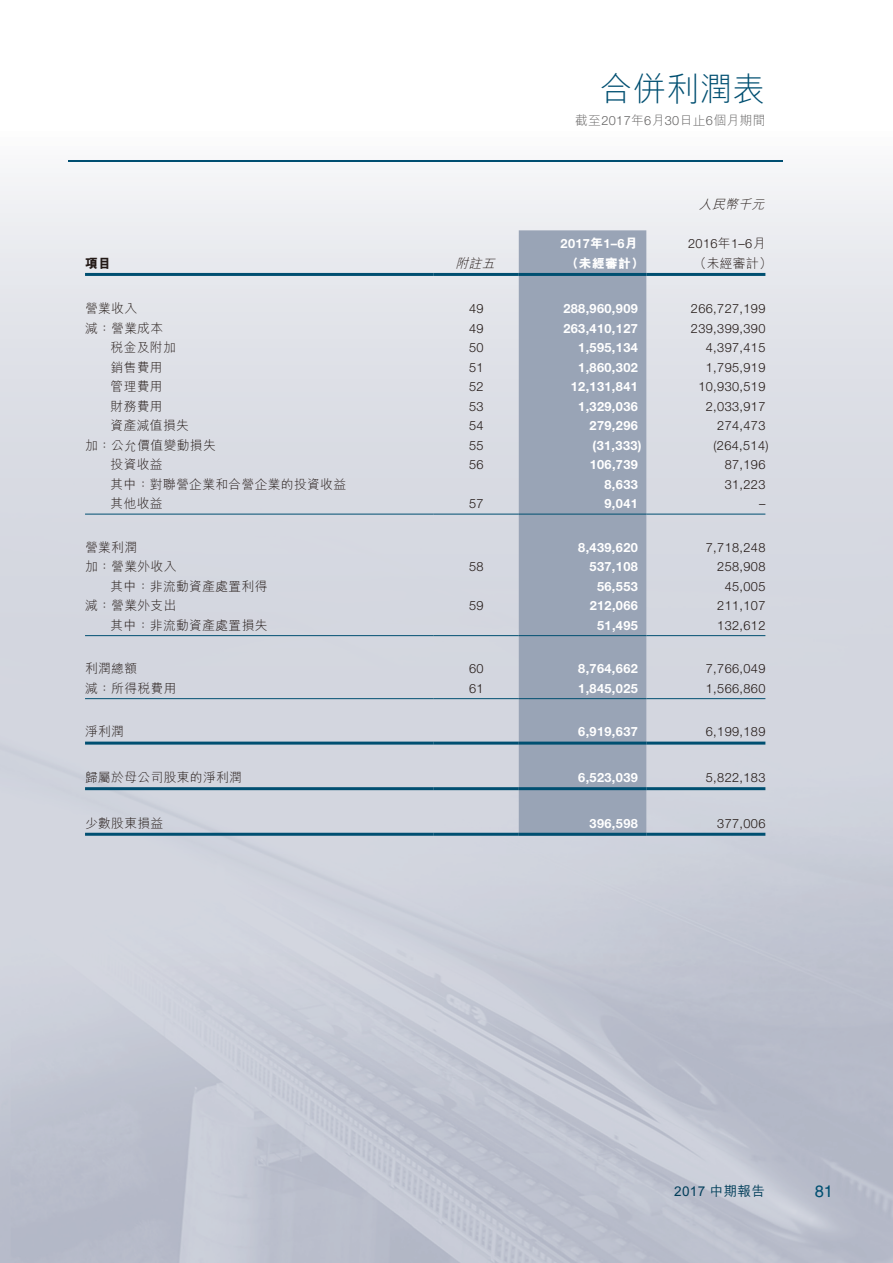
<style>
.page{position:relative;width:893px;height:1263px;background:#fff}
.page>*{position:absolute;margin:0;border:0;box-sizing:border-box;transform-origin:0 0}
.t1{font:300 33px "M Hei HK";letter-spacing:.005em;color:#004f71}
.t2{font:16.5px "Helvetica LT Std";color:#004f71}
.t3{font:500 13.5px "M Hei HK";letter-spacing:.03em;color:#003d59}
.t4{font:300 12.75px "Helvetica Neue LT Std";letter-spacing:.03em;color:#231916}
.t5{font:700 12.75px "Helvetica Neue LT Std";letter-spacing:.03em;color:#fff}
.t6{font:300 12.75px "M Hei HK";letter-spacing:.03em;color:#231916}
.t7{font:300 12.75px "M Hei HK";letter-spacing:.03em;color:#666565}
.t8{font:italic 300 12.75px "M Hei HK";color:#231916}
.t9{font:800 12.75px "M Hei HK";color:#fff}
.t10{font:800 12.75px "M Hei HK";color:#231916}
.s1{font-family:"Helvetica Neue LT Std"}
.s2{font-family:"M Hei HK";font-weight:800}
.s3{font-family:"M Hei HK"}
</style>
<div class="page">
<hr style="left:68px;top:160px;width:715px;height:2px;background:#004f71">
<div style="left:519px;top:230px;width:127px;height:603px;background:#99a4b6"></div>
<hr style="left:85px;top:273px;width:349px;height:3px;background:#004f71">
<hr style="left:434px;top:273px;width:85px;height:3px;background:#004f71">
<hr style="left:519px;top:273px;width:127px;height:3px;background:#004f71">
<hr style="left:646px;top:273px;width:119px;height:3px;background:#004f71">
<hr style="left:85px;top:514px;width:349px;height:1px;background:#004f71">
<hr style="left:434px;top:514px;width:85px;height:1px;background:#004f71">
<hr style="left:519px;top:514px;width:127px;height:1px;background:#004f71">
<hr style="left:646px;top:514px;width:119px;height:1px;background:#004f71">
<hr style="left:85px;top:635px;width:349px;height:1px;background:#004f71">
<hr style="left:434px;top:635px;width:85px;height:1px;background:#004f71">
<hr style="left:519px;top:635px;width:127px;height:1px;background:#004f71">
<hr style="left:646px;top:635px;width:119px;height:1px;background:#004f71">
<hr style="left:85px;top:698px;width:349px;height:1px;background:#004f71">
<hr style="left:434px;top:698px;width:85px;height:1px;background:#004f71">
<hr style="left:519px;top:698px;width:127px;height:1px;background:#004f71">
<hr style="left:646px;top:698px;width:119px;height:1px;background:#004f71">
<hr style="left:85px;top:742px;width:349px;height:3px;background:#004f71">
<hr style="left:434px;top:742px;width:85px;height:3px;background:#004f71">
<hr style="left:519px;top:742px;width:127px;height:3px;background:#004f71">
<hr style="left:646px;top:742px;width:119px;height:3px;background:#004f71">
<hr style="left:85px;top:787px;width:349px;height:3px;background:#004f71">
<hr style="left:434px;top:787px;width:85px;height:3px;background:#004f71">
<hr style="left:519px;top:787px;width:127px;height:3px;background:#004f71">
<hr style="left:646px;top:787px;width:119px;height:3px;background:#004f71">
<hr style="left:85px;top:833px;width:349px;height:3px;background:#004f71">
<hr style="left:434px;top:833px;width:85px;height:3px;background:#004f71">
<hr style="left:519px;top:833px;width:127px;height:3px;background:#004f71">
<hr style="left:646px;top:833px;width:119px;height:3px;background:#004f71">
<h1 class="t1" style="left:600px;top:72px;width:167px">合併利潤表</h1>
<p class="t7" style="left:575px;top:113px;width:192px">截至<span class="s1">2017</span>年<span class="s1">6</span>月<span class="s1">30</span>日止<span class="s1">6</span>個月期間</p>
<p class="t8" style="left:699px;top:198px;width:70px">人民幣千元</p>
<p class="t5" style="left:561px;top:236px;width:79px">2017<span class="s2">年</span>1–6<span class="s2">月</span></p>
<p class="t4" style="left:688px;top:236px;width:79px">2016<span class="s3">年</span>1–6<span class="s3">月</span></p>
<p class="t10" style="left:85px;top:257px;width:27px">項目</p>
<p class="t8" style="left:455px;top:257px;width:44px">附註五</p>
<p class="t9" style="left:566px;top:257px;width:79px">（未經審計）</p>
<p class="t6" style="left:694px;top:257px;width:80px">（未經審計）</p>
<p class="t6" style="left:85px;top:302px;width:54px">營業收入</p>
<p class="t4" style="left:469px;top:301px;width:16px">49</p>
<p class="t5" style="left:563px;top:301px;width:76px">288,960,909</p>
<p class="t4" style="left:691px;top:301px;width:76px">266,727,199</p>
<p class="t6" style="left:85px;top:322px;width:80px">減：營業成本</p>
<p class="t4" style="left:469px;top:320px;width:16px">49</p>
<p class="t5" style="left:563px;top:320px;width:76px">263,410,127</p>
<p class="t4" style="left:691px;top:320px;width:76px">239,399,390</p>
<p class="t6" style="left:111px;top:341px;width:67px">稅金及附加</p>
<p class="t4" style="left:469px;top:340px;width:16px">50</p>
<p class="t5" style="left:578px;top:340px;width:61px">1,595,134</p>
<p class="t4" style="left:706px;top:340px;width:61px">4,397,415</p>
<p class="t6" style="left:111px;top:361px;width:54px">銷售費用</p>
<p class="t4" style="left:469px;top:359px;width:16px">51</p>
<p class="t5" style="left:578px;top:359px;width:61px">1,860,302</p>
<p class="t4" style="left:706px;top:359px;width:61px">1,795,919</p>
<p class="t6" style="left:111px;top:380px;width:54px">管理費用</p>
<p class="t4" style="left:469px;top:379px;width:16px">52</p>
<p class="t5" style="left:571px;top:379px;width:69px">12,131,841</p>
<p class="t4" style="left:698px;top:379px;width:69px">10,930,519</p>
<p class="t6" style="left:111px;top:400px;width:54px">財務費用</p>
<p class="t4" style="left:469px;top:398px;width:16px">53</p>
<p class="t5" style="left:578px;top:398px;width:61px">1,329,036</p>
<p class="t4" style="left:706px;top:398px;width:61px">2,033,917</p>
<p class="t6" style="left:111px;top:419px;width:80px">資產減值損失</p>
<p class="t4" style="left:469px;top:418px;width:16px">54</p>
<p class="t5" style="left:590px;top:418px;width:50px">279,296</p>
<p class="t4" style="left:717px;top:418px;width:50px">274,473</p>
<p class="t6" style="left:85px;top:439px;width:132px">加：公允價值變動損失</p>
<p class="t4" style="left:469px;top:437px;width:16px">55</p>
<p class="t5" style="left:593px;top:437px;width:51px">(31,333)</p>
<p class="t4" style="left:713px;top:437px;width:57px">(264,514)</p>
<p class="t6" style="left:111px;top:458px;width:54px">投資收益</p>
<p class="t4" style="left:469px;top:457px;width:16px">56</p>
<p class="t5" style="left:590px;top:457px;width:50px">106,739</p>
<p class="t4" style="left:725px;top:457px;width:42px">87,196</p>
<p class="t6" style="left:111px;top:478px;width:237px">其中：對聯營企業和合營企業的投資收益</p>
<p class="t5" style="left:604px;top:476px;width:35px">8,633</p>
<p class="t4" style="left:725px;top:476px;width:42px">31,223</p>
<p class="t6" style="left:111px;top:497px;width:54px">其他收益</p>
<p class="t4" style="left:469px;top:496px;width:16px">57</p>
<p class="t5" style="left:604px;top:496px;width:35px">9,041</p>
<p class="t4" style="left:759px;top:496px;width:8px">–</p>
<p class="t6" style="left:85px;top:541px;width:54px">營業利潤</p>
<p class="t5" style="left:578px;top:539px;width:61px">8,439,620</p>
<p class="t4" style="left:706px;top:539px;width:61px">7,718,248</p>
<p class="t6" style="left:85px;top:560px;width:93px">加：營業外收入</p>
<p class="t4" style="left:469px;top:559px;width:16px">58</p>
<p class="t5" style="left:590px;top:559px;width:50px">537,108</p>
<p class="t4" style="left:717px;top:559px;width:50px">258,908</p>
<p class="t6" style="left:111px;top:580px;width:158px">其中：非流動資產處置利得</p>
<p class="t5" style="left:597px;top:578px;width:42px">56,553</p>
<p class="t4" style="left:725px;top:578px;width:42px">45,005</p>
<p class="t6" style="left:85px;top:599px;width:93px">減：營業外支出</p>
<p class="t4" style="left:469px;top:598px;width:16px">59</p>
<p class="t5" style="left:590px;top:598px;width:50px">212,066</p>
<p class="t4" style="left:717px;top:598px;width:50px">211,107</p>
<p class="t6" style="left:111px;top:619px;width:158px">其中：非流動資產處置損失</p>
<p class="t5" style="left:597px;top:617px;width:42px">51,495</p>
<p class="t4" style="left:717px;top:617px;width:50px">132,612</p>
<p class="t6" style="left:85px;top:662px;width:54px">利潤總額</p>
<p class="t4" style="left:469px;top:661px;width:16px">60</p>
<p class="t5" style="left:578px;top:661px;width:61px">8,764,662</p>
<p class="t4" style="left:706px;top:661px;width:61px">7,766,049</p>
<p class="t6" style="left:85px;top:682px;width:93px">減：所得稅費用</p>
<p class="t4" style="left:469px;top:680px;width:16px">61</p>
<p class="t5" style="left:578px;top:680px;width:61px">1,845,025</p>
<p class="t4" style="left:706px;top:680px;width:61px">1,566,860</p>
<p class="t6" style="left:85px;top:725px;width:40px">淨利潤</p>
<p class="t5" style="left:578px;top:724px;width:61px">6,919,637</p>
<p class="t4" style="left:706px;top:724px;width:61px">6,199,189</p>
<p class="t6" style="left:85px;top:771px;width:158px">歸屬於母公司股東的淨利潤</p>
<p class="t5" style="left:578px;top:769px;width:61px">6,523,039</p>
<p class="t4" style="left:706px;top:770px;width:61px">5,822,183</p>
<p class="t6" style="left:85px;top:816px;width:80px">少數股東損益</p>
<p class="t5" style="left:590px;top:815px;width:50px">396,598</p>
<p class="t4" style="left:717px;top:815px;width:50px">377,006</p>
<p class="t3" style="left:674px;top:1181px;width:92px">2017 中期報告</p>
<p class="t2" style="left:815px;top:1182px;width:20px">81</p>
</div>
